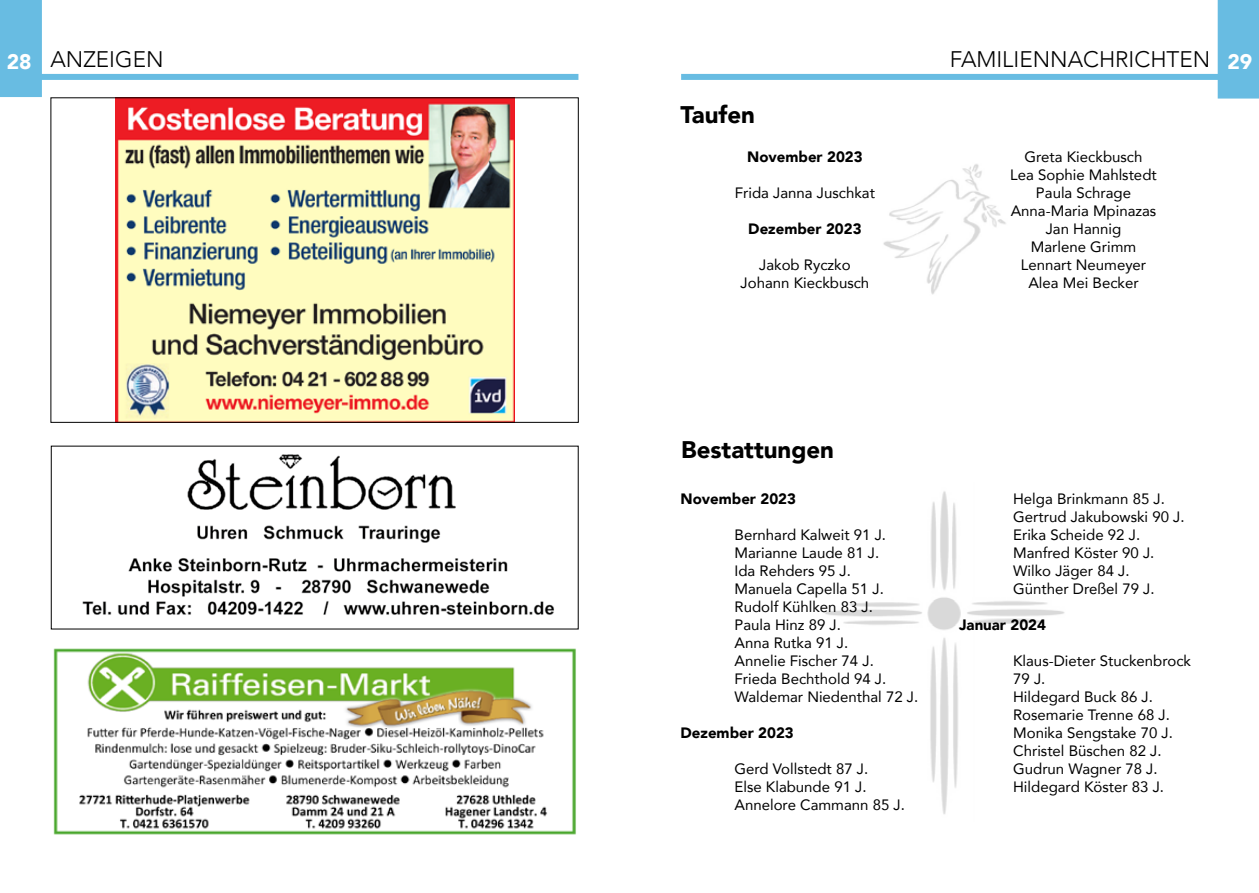
<style>
.page{position:relative;width:1259px;height:893px;background:#fff}
.page>*{position:absolute;margin:0;border:0;box-sizing:border-box;transform-origin:0 0}
.t1{font:900 24px "Avenir";color:#000}
.t2{font:300 22.5px "Avenir";color:#000}
.t3{font:15px/18px "Avenir";color:#000}
.t4{font:900 15px "Avenir";color:#000}
.s1{font-weight:900;font-size:21px;color:#fff}
</style>
<div class="page">
<div style="left:33px;top:74px;width:545px;height:6px;background:#68bce2"></div>
<div style="left:0;top:0;width:42px;height:97px;background:#68bce2"></div>
<div style="left:681px;top:74px;width:546px;height:6px;background:#68bce2"></div>
<div style="left:1217px;top:0;width:42px;height:99px;background:#68bce2"></div>
<img style="left:115px;top:99px;width:399px;height:322px">
<img style="left:82px;top:454px;width:472px;height:161px">
<img style="left:53px;top:648px;width:523px;height:187px">
<img style="left:883px;top:164px;width:123px;height:131px">
<img style="left:825px;top:491px;width:240px;height:323px">
<h2 class="t2" style="left:7px;top:46px;width:158px"><span class="s1">28</span> ANZEIGEN</h2>
<h2 class="t2" style="left:949px;top:46px;width:304px">FAMILIENNACHRICHTEN <sub>29</sub></h2>
<h1 class="t1" style="left:680px;top:94px;width:76px">Taufen</h1>
<p class="t4" style="left:747px;top:144px;width:117px">November 2023</p>
<p class="t3" style="left:735px;top:183px;width:142px">Frida Janna Juschkat</p>
<p class="t4" style="left:748px;top:216px;width:115px">Dezember 2023</p>
<p class="t3" style="left:740px;top:255px;width:130px;text-align:center">Jakob Ryczko<br>Johann Kieckbusch</p>
<p class="t3" style="left:1010px;top:147px;width:148px;text-align:center">Greta Kieckbusch<br>Lea Sophie Mahlstedt<br>Paula Schrage<br>Anna-Maria Mpinazas<br>Jan Hannig<br>Marlene Grimm<br>Lennart Neumeyer<br>Alea Mei Becker</p>
<h1 class="t1" style="left:681px;top:429px;width:154px">Bestattungen</h1>
<p class="t4" style="left:680px;top:486px;width:117px">November 2023</p>
<p class="t3" style="left:734px;top:525px;width:185px">Bernhard Kalweit 91 J.<br>Marianne Laude 81 J.<br>Ida Rehders 95 J.<br>Manuela Capella 51 J.<br>Rudolf Kühlken 83 J.<br>Paula Hinz 89 J.<br>Anna Rutka 91 J.<br>Annelie Fischer 74 J.<br>Frieda Bechthold 94 J.<br>Waldemar Niedenthal 72 J.</p>
<p class="t4" style="left:680px;top:720px;width:115px">Dezember 2023</p>
<p class="t3" style="left:734px;top:759px;width:172px">Gerd Vollstedt 87 J.<br>Else Klabunde 91 J.<br>Annelore Cammann 85 J.</p>
<p class="t3" style="left:1013px;top:489px;width:173px">Helga Brinkmann 85 J.<br>Gertrud Jakubowski 90 J.<br>Erika Scheide 92 J.<br>Manfred Köster 90 J.<br>Wilko Jäger 84 J.<br>Günther Dreßel 79 J.</p>
<p class="t4" style="left:959px;top:612px;width:88px">Januar 2024</p>
<p class="t3" style="left:1013px;top:651px;width:179px">Klaus-Dieter Stuckenbrock<br>79 J.<br>Hildegard Buck 86 J.<br>Rosemarie Trenne 68 J.<br>Monika Sengstake 70 J.<br>Christel Büschen 82 J.<br>Gudrun Wagner 78 J.<br>Hildegard Köster 83 J.</p>
</div>
